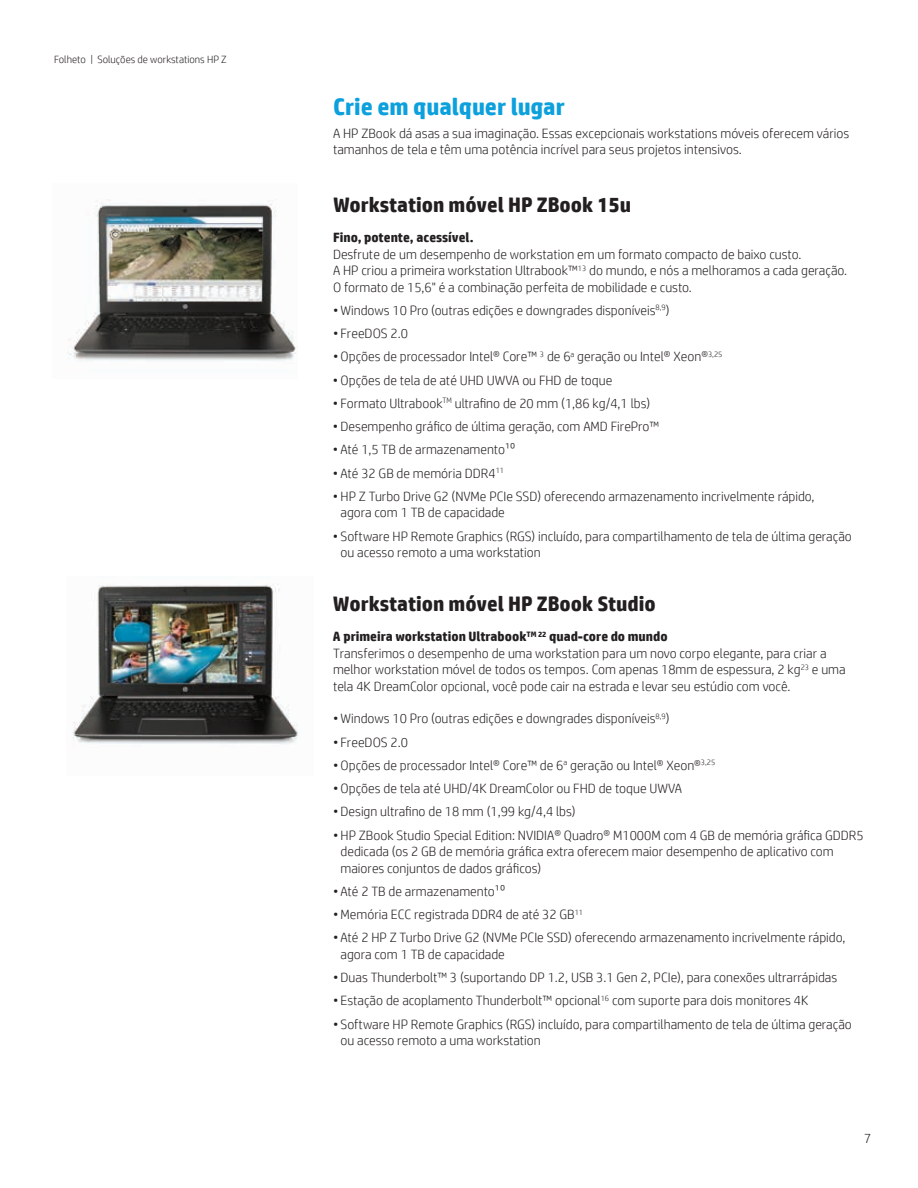
<style>
.page{position:relative;width:918px;height:1188px;background:#fff}
.page>*{position:absolute;margin:0;border:0;box-sizing:border-box;transform-origin:0 0}
.Bullet{font:700 24px "HP Simplified";color:#0ca0dd}
.Subhead_14_16_bold_b{font:700 21px "HP Simplified";color:#231f20}
.Bullet_last{font:700 21px "HP Simplified";color:#231f20}
.Body_before_bullet{font:300 13.5px/16.5px "HP Simplified";color:#231f20}
.Body{font:300 13.5px/16.5px "HP Simplified";color:#231f20}
.Body_header_bold{font:700 13.5px "HP Simplified";color:#231f20}
.Title_descriptor{font:300 10.5px "HP Simplified";color:#231f20}
.s1{font-weight:700}
</style>
<div class="page">
<img style="left:72px;top:584px;width:226px;height:160px">
<img style="left:67px;top:199px;width:231px;height:162px">
<p class="Title_descriptor" style="left:54px;top:53px;width:174px">Folheto | Soluções de workstations HP Z</p>
<p class="Bullet" style="left:333px;top:92px;width:233px">Crie em qualquer lugar</p>
<p class="Body" style="left:333px;top:125px;width:518px">A HP ZBook dá asas a sua imaginação. Essas excepcionais workstations móveis oferecem vários tamanhos de tela e têm uma potência incrível para seus projetos intensivos.</p>
<p class="Bullet_last" style="left:333px;top:192px;width:300px">Workstation móvel HP ZBook 15u</p>
<p class="Body_before_bullet" style="left:333px;top:229px;width:516px"><span class="s1">Fino, potente, acessível.<br></span>Desfrute de um desempenho de workstation em um formato compacto de baixo custo.<br>A HP criou a primeira workstation Ultrabook™<sup>13</sup> do mundo, e nós a melhoramos a cada geração.<br>O formato de 15,6" é a combinação perfeita de mobilidade e custo.</p>
<p class="Body_before_bullet" style="left:333px;top:302px;width:338px">• Windows 10 Pro (outras edições e downgrades disponíveis<sup>8,9</sup>)</p>
<p class="Body_before_bullet" style="left:333px;top:325px;width:77px">• FreeDOS 2.0</p>
<p class="Body_before_bullet" style="left:333px;top:348px;width:391px">• Opções de processador Intel® Core™ <sup>3</sup> de 6<sup>a</sup> geração ou Intel® Xeon®<sup>3,25</sup></p>
<p class="Body_before_bullet" style="left:333px;top:371px;width:281px">• Opções de tela de até UHD UWVA ou FHD de toque</p>
<p class="Body_before_bullet" style="left:333px;top:395px;width:319px">• Formato Ultrabook<sup>TM</sup> ultrafino de 20 mm (1,86 kg/4,1 lbs)</p>
<p class="Body_before_bullet" style="left:333px;top:418px;width:328px">• Desempenho gráfico de última geração, com AMD FirePro™</p>
<p class="Body_before_bullet" style="left:333px;top:441px;width:184px">• Até 1,5 TB de armazenamento10</p>
<p class="Body_before_bullet" style="left:333px;top:464px;width:173px">• Até 32 GB de memória DDR4<sup>11</sup></p>
<p class="Body_before_bullet" style="left:341px;top:488px;width:476px;text-indent:-8px">• HP Z Turbo Drive G2 (NVMe PCIe SSD) oferecendo armazenamento incrivelmente rápido, agora com 1 TB de capacidade</p>
<p class="Body_before_bullet" style="left:341px;top:527px;width:513px;text-indent:-8px">• Software HP Remote Graphics (RGS) incluído, para compartilhamento de tela de última geração ou acesso remoto a uma workstation</p>
<p class="Subhead_14_16_bold_b" style="left:333px;top:591px;width:324px">Workstation móvel HP ZBook Studio</p>
<p class="Body_header_bold" style="left:333px;top:628px;width:336px">A primeira workstation Ultrabook<sup>TM</sup> <sup>22</sup> quad-core do mundo</p>
<p class="Body" style="left:333px;top:644px;width:514px">Transferimos o desempenho de uma workstation para um novo corpo elegante, para criar a melhor workstation móvel de todos os tempos. Com apenas 18mm de espessura, 2 kg<sup>23</sup> e uma tela 4K DreamColor opcional, você pode cair na estrada e levar seu estúdio com você.</p>
<p class="Body_before_bullet" style="left:333px;top:710px;width:338px">• Windows 10 Pro (outras edições e downgrades disponíveis<sup>8,9</sup>)</p>
<p class="Body_before_bullet" style="left:333px;top:733px;width:77px">• FreeDOS 2.0</p>
<p class="Body_before_bullet" style="left:333px;top:757px;width:384px">• Opções de processador Intel® Core™ de 6<sup>a</sup> geração ou Intel® Xeon®<sup>3,25</sup></p>
<p class="Body_before_bullet" style="left:333px;top:780px;width:351px">• Opções de tela até UHD/4K DreamColor ou FHD de toque UWVA</p>
<p class="Body_before_bullet" style="left:333px;top:803px;width:244px">• Design ultrafino de 18 mm (1,99 kg/4,4 lbs)</p>
<p class="Body_before_bullet" style="left:341px;top:826px;width:525px;text-indent:-8px">• HP ZBook Studio Special Edition: NVIDIA® Quadro® M1000M com 4 GB de memória gráfica GDDR5 dedicada (os 2 GB de memória gráfica extra oferecem maior desempenho de aplicativo com maiores conjuntos de dados gráficos)</p>
<p class="Body_before_bullet" style="left:333px;top:883px;width:174px">• Até 2 TB de armazenamento10</p>
<p class="Body_before_bullet" style="left:333px;top:906px;width:252px">• Memória ECC registrada DDR4 de até 32 GB<sup>11</sup></p>
<p class="Body_before_bullet" style="left:341px;top:929px;width:506px;text-indent:-8px">• Até 2 HP Z Turbo Drive G2 (NVMe PCIe SSD) oferecendo armazenamento incrivelmente rápido, agora com 1 TB de capacidade</p>
<p class="Body_before_bullet" style="left:333px;top:969px;width:506px">• Duas Thunderbolt™ 3 (suportando DP 1.2, USB 3.1 Gen 2, PCIe), para conexões ultrarrápidas</p>
<p class="Body_before_bullet" style="left:333px;top:992px;width:477px">• Estação de acoplamento Thunderbolt™ opcional<sup>16</sup> com suporte para dois monitores 4K</p>
<p class="Body_before_bullet" style="left:341px;top:1015px;width:513px;text-indent:-8px">• Software HP Remote Graphics (RGS) incluído, para compartilhamento de tela de última geração ou acesso remoto a uma workstation</p>
<p class="Body" style="left:864px;top:1130px;width:9px">7</p>
</div>
